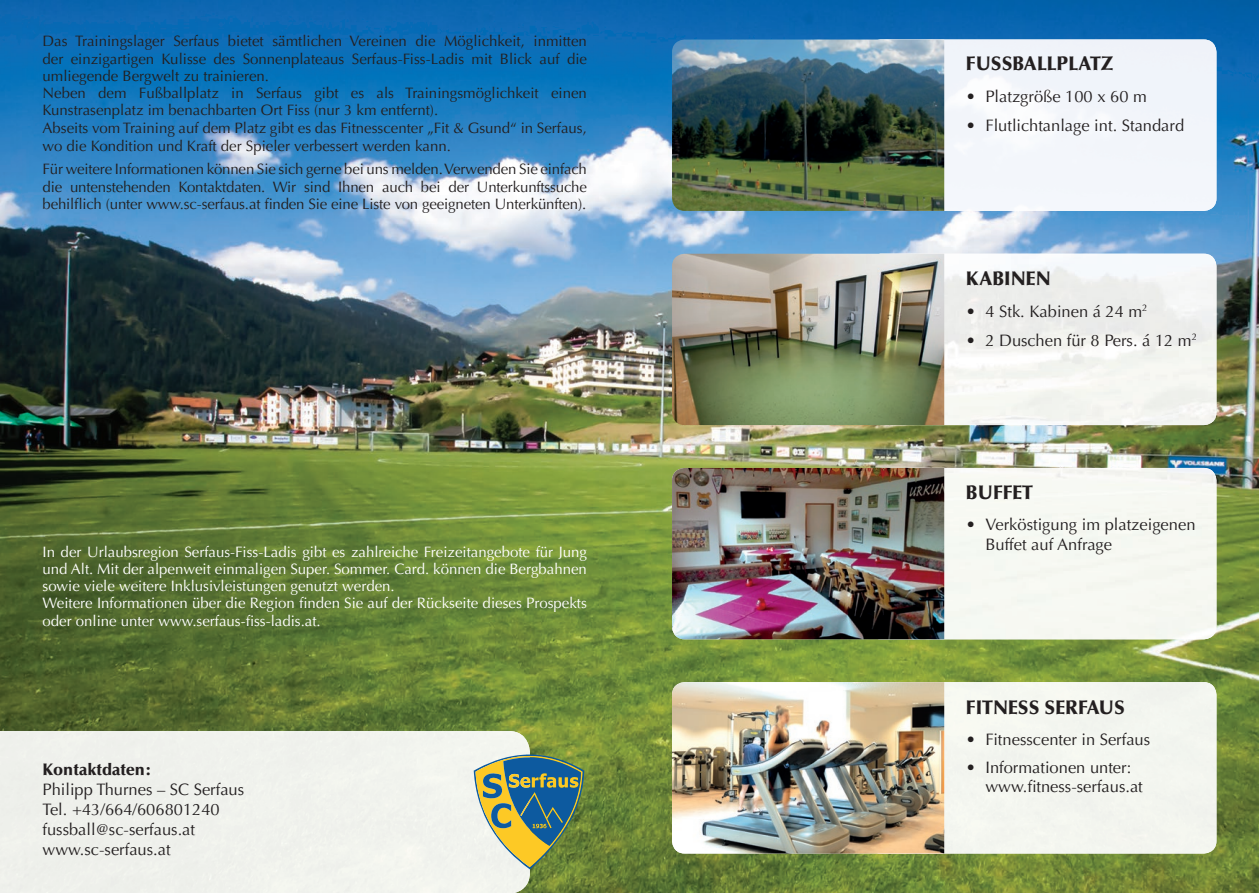
<style>
.page{position:relative;width:1259px;height:893px;background:#fff}
.page>*{position:absolute;margin:0;border:0;box-sizing:border-box;transform-origin:0 0}
.t1{font:900 19.5px "Optima LT";color:#231f20}
.t2{font:16.5px/19.8px "Optima LT";color:#231f20}
.t3{font:900 16.5px "Optima LT";color:#231f20}
.t4{font:15px/17.4px "Optima LT";color:#231f20}
.t5{font:15px/17.2px "Optima LT";color:#fff}
</style>
<div class="page">
<img style="left:0;top:0;width:1259px;height:893px">
<div style="left:0;top:731px;width:530px;height:162px;background:#f0f2ed"></div>
<svg style="left:473px;top:754px;width:111px;height:115px"></svg>
<div style="left:944px;top:40px;width:272px;height:171px;background:#f2f6fa"></div>
<img style="left:672px;top:40px;width:272px;height:171px">
<img style="left:944px;top:254px;width:272px;height:171px">
<img style="left:672px;top:254px;width:272px;height:171px">
<div style="left:944px;top:468px;width:272px;height:171px;background:#f7f8f2"></div>
<img style="left:672px;top:468px;width:272px;height:171px">
<div style="left:944px;top:682px;width:272px;height:171px;background:#f4f6f0"></div>
<img style="left:672px;top:682px;width:272px;height:171px">
<p class="t4" style="left:43px;top:33px;width:546px">Das Trainingslager Serfaus bietet sämtlichen Vereinen die Möglichkeit, inmitten der einzigartigen Kulisse des Sonnenplateaus Serfaus-Fiss-Ladis mit Blick auf die umliegende Bergwelt zu trainieren.<br>Neben dem Fußballplatz in Serfaus gibt es als Trainingsmöglichkeit einen Kunstrasenplatz im benachbarten Ort Fiss (nur 3 km entfernt).<br>Abseits vom Training auf dem Platz gibt es das Fitnesscenter „Fit &amp; Gsund“ in Serfaus, wo die Kondition und Kraft der Spieler verbessert werden kann.</p>
<p class="t4" style="left:43px;top:161px;width:546px;text-align:justify">Für weitere Informationen können Sie sich gerne bei uns melden. Verwenden Sie einfach die untenstehenden Kontaktdaten. Wir sind Ihnen auch bei der Unterkunftssuche behilflich (unter www.sc-serfaus.at finden Sie eine Liste von geeigneten Unterkünften).</p>
<p class="t5" style="left:43px;top:543px;width:546px">In der Urlaubsregion Serfaus-Fiss-Ladis gibt es zahlreiche Freizeitangebote für Jung und Alt. Mit der alpenweit einmaligen Super. Sommer. Card. können die Bergbahnen sowie viele weitere Inklusivleistungen genutzt werden.<br>Weitere Informationen über die Region finden Sie auf der Rückseite dieses Prospekts oder online unter www.serfaus-fiss-ladis.at.</p>
<p class="t3" style="left:43px;top:760px;width:111px">Kontaktdaten:</p>
<p class="t2" style="left:43px;top:780px;width:203px">Philipp Thurnes – SC Serfaus<br>Tel. +43/664/606801240 fussball@sc-serfaus.at www.sc-serfaus.at</p>
<h1 class="t1" style="left:966px;top:52px;width:148px">FUSSBALLPLATZ</h1>
<p class="t2" style="left:966px;top:86px;width:182px">• Platzgröße 100 x 60 m</p>
<p class="t2" style="left:966px;top:115px;width:220px">• Flutlichtanlage int. Standard</p>
<h1 class="t1" style="left:966px;top:267px;width:86px">KABINEN</h1>
<p class="t2" style="left:966px;top:301px;width:183px">• 4 Stk. Kabinen á 24 m<sup>2</sup></p>
<p class="t2" style="left:966px;top:330px;width:233px">• 2 Duschen für 8 Pers. á 12 m<sup>2</sup></p>
<h1 class="t1" style="left:966px;top:481px;width:69px">BUFFET</h1>
<p class="t2" style="left:985px;top:515px;width:211px;text-indent:-19px">• Verköstigung im platzeigenen<br>Buffet auf Anfrage</p>
<h1 class="t1" style="left:966px;top:696px;width:160px">FITNESS SERFAUS</h1>
<p class="t2" style="left:966px;top:730px;width:186px">• Fitnesscenter in Serfaus</p>
<p class="t2" style="left:985px;top:758px;width:159px;text-indent:-19px">• Informationen unter: www.fitness-serfaus.at</p>
</div>
